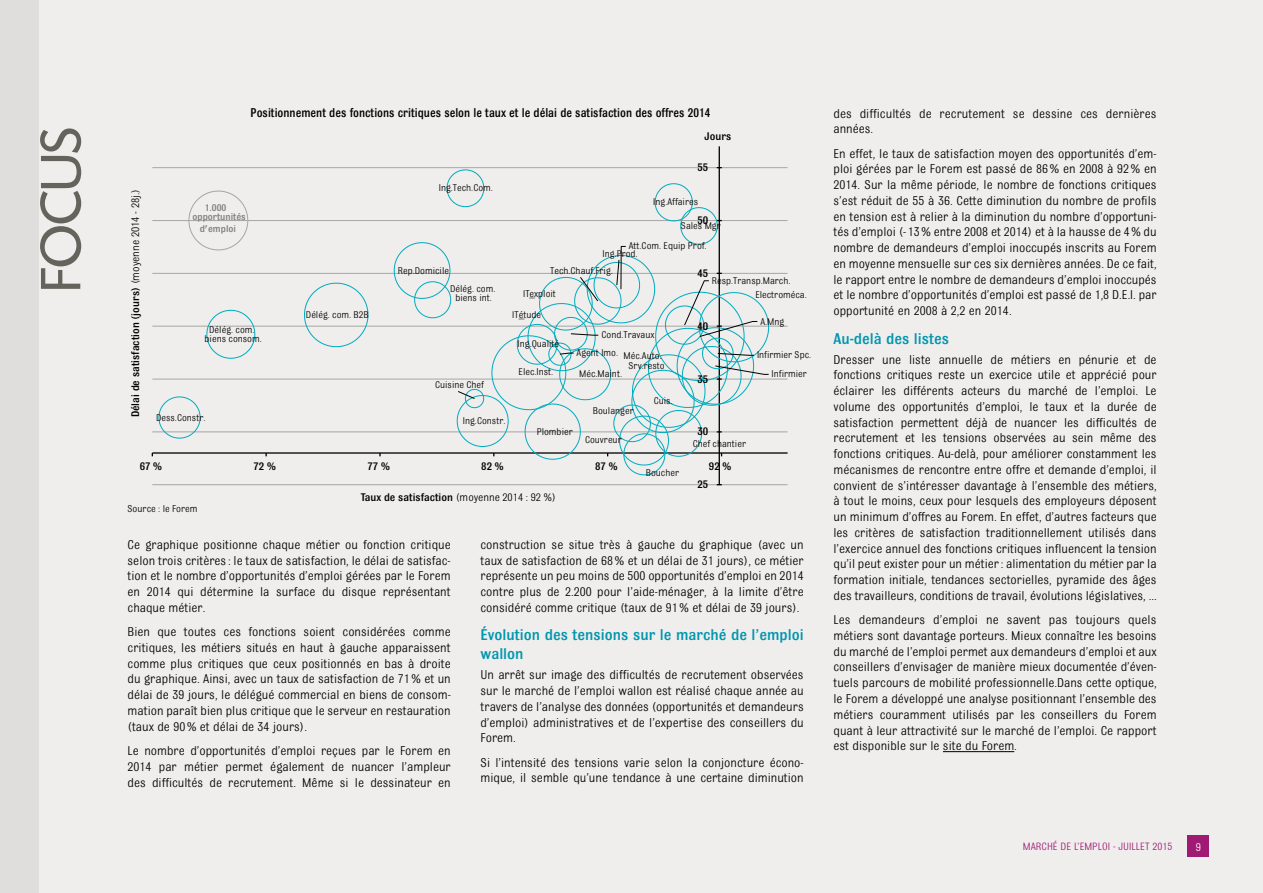
<style>
.page{position:relative;width:1263px;height:893px;background:#fff}
.page>*{position:absolute;margin:0;border:0;box-sizing:border-box;transform-origin:0 0}
.t1{font:60px "Sh Today";color:#65645c}
.t2{font:500 16.5px/19.5px "Bulldog";color:#0096ae}
.t3{font:13.5px/15.8px "Bulldog";color:#000;text-align:justify}
.t4{font:500 13.5px "Bulldog";color:#000;scale:.9 1}
.t5{font:12px "Bulldog";color:#fff}
.t6{font:500 11.7px "Bulldog";color:#000}
.t7{font:11.25px "Bulldog";color:#9f1b73}
.t8{font:10.5px "Bulldog";color:#000}
.t9{font:10.35px/9.1px "Bulldog";color:#000;text-align:center}
.t10{font:500 10.35px/9.1px "Bulldog";letter-spacing:-.005em;color:#7f7f7f}
.s1{font-weight:400}
</style>
<div class="page">
<div style="left:0;top:0;width:42px;height:893px;background:#dfdedc"></div>
<div style="left:40px;top:0;width:1223px;height:893px;background:#efeeed"></div>
<div style="left:1187px;top:835px;width:22px;height:21px;background:#9f1b73"></div>
<hr style="left:943px;top:751px;width:71px;height:1px;background:#000">
<hr style="left:152px;top:484px;width:635px;height:1px;background:#a6a6a6">
<hr style="left:152px;top:431px;width:635px;height:1px;background:#a6a6a6">
<hr style="left:152px;top:379px;width:635px;height:1px;background:#a6a6a6">
<hr style="left:152px;top:326px;width:635px;height:1px;background:#a6a6a6">
<hr style="left:152px;top:273px;width:635px;height:1px;background:#a6a6a6">
<hr style="left:152px;top:220px;width:635px;height:1px;background:#a6a6a6">
<hr style="left:152px;top:167px;width:635px;height:1px;background:#a6a6a6">
<hr style="left:719px;top:146px;width:1px;height:339px;background:#000">
<hr style="left:152px;top:452px;width:635px;height:2px;background:#000">
<svg style="left:158px;top:396px;width:43px;height:43px"></svg>
<svg style="left:206px;top:310px;width:49px;height:49px"></svg>
<svg style="left:304px;top:283px;width:64px;height:64px"></svg>
<svg style="left:188px;top:191px;width:60px;height:59px"></svg>
<svg style="left:394px;top:167px;width:376px;height:308px"></svg>
<h1 class="t1" style="left:30px;top:292px;width:166px;rotate:-90deg">FOCUS</h1>
<p class="t4" style="left:251px;top:106px;width:512px">Positionnement des fonctions critiques selon le taux et le délai de satisfaction des offres 2014</p>
<p class="t6" style="left:704px;top:131px;width:28px">Jours</p>
<p class="t6" style="left:129px;top:417px;width:230px;rotate:-90deg">Délai de satisfaction (jours) <span class="s1">(moyenne 2014 - 28j.)</span></p>
<p class="t10" style="left:192px;top:203px;width:55px;text-indent:12px">1.000 opportunités</p>
<p class="t10" style="left:200px;top:224px;width:38px">d'emploi</p>
<p class="t9" style="left:205px;top:325px;width:59px">Délég. com. biens consom.</p>
<p class="t9" style="left:306px;top:310px;width:64px">Délég. com. B2B</p>
<p class="t9" style="left:439px;top:183px;width:56px">Ing.Tech.Com.</p>
<p class="t9" style="left:398px;top:266px;width:53px">Rep.Domicile</p>
<p class="t9" style="left:450px;top:283px;width:47px">Délég. com. biens int.</p>
<p class="t9" style="left:435px;top:380px;width:50px">Cuisine Chef</p>
<p class="t9" style="left:156px;top:413px;width:51px">Dess.Constr.</p>
<p class="t9" style="left:463px;top:416px;width:44px">Ing.Constr.</p>
<p class="t6" style="left:697px;top:161px;width:12px">55</p>
<p class="t9" style="left:653px;top:197px;width:46px">Ing.Affaires</p>
<p class="t6" style="left:697px;top:214px;width:12px">50</p>
<p class="t9" style="left:681px;top:221px;width:41px">Sales Mgr</p>
<p class="t9" style="left:629px;top:241px;width:79px">Att.Com. Equip Prof.</p>
<p class="t9" style="left:603px;top:249px;width:37px">Ing.Prod.</p>
<p class="t9" style="left:550px;top:266px;width:64px">Tech.Chauf.Frig.</p>
<p class="t6" style="left:697px;top:267px;width:12px">45</p>
<p class="t9" style="left:712px;top:276px;width:80px">Resp.Transp.March.</p>
<p class="t9" style="left:512px;top:283px;width:45px;line-height:20.9px;text-align:left;text-indent:11px">IT_exploit<br>IT_étude</p>
<p class="t9" style="left:755px;top:290px;width:53px">Electroméca.</p>
<p class="t9" style="left:760px;top:316px;width:25px">A.Mng</p>
<p class="t6" style="left:697px;top:320px;width:12px">40</p>
<p class="t9" style="left:601px;top:330px;width:54px">Cond.Travaux</p>
<p class="t9" style="left:518px;top:339px;width:43px">Ing.Qualité</p>
<p class="t9" style="left:577px;top:348px;width:43px">Agent Imo.</p>
<p class="t9" style="left:757px;top:350px;width:56px">Infirmier Spc.</p>
<p class="t9" style="left:624px;top:351px;width:40px">Méc.Auto.</p>
<p class="t9" style="left:519px;top:367px;width:36px">Elec.Inst.</p>
<p class="t9" style="left:629px;top:361px;width:38px">Srv.resto</p>
<p class="t9" style="left:579px;top:369px;width:44px">Méc.Maint.</p>
<p class="t9" style="left:593px;top:406px;width:42px">Boulanger</p>
<p class="t9" style="left:654px;top:396px;width:20px">Cuis.</p>
<p class="t9" style="left:537px;top:427px;width:38px">Plombier</p>
<p class="t9" style="left:585px;top:435px;width:38px">Couvreur</p>
<p class="t6" style="left:697px;top:373px;width:12px">35</p>
<p class="t6" style="left:697px;top:426px;width:12px">30</p>
<p class="t9" style="left:693px;top:439px;width:55px">Chef chantier</p>
<p class="t9" style="left:772px;top:369px;width:37px">Infirmier</p>
<p class="t6" style="left:140px;top:460px;width:24px">67 %</p>
<p class="t6" style="left:254px;top:460px;width:24px">72 %</p>
<p class="t6" style="left:367px;top:460px;width:24px">77 %</p>
<p class="t6" style="left:481px;top:460px;width:24px">82 %</p>
<p class="t6" style="left:595px;top:460px;width:24px">87 %</p>
<p class="t6" style="left:709px;top:460px;width:24px">92 %</p>
<p class="t9" style="left:646px;top:468px;width:35px">Boucher</p>
<p class="t8" style="left:128px;top:503px;width:72px">Source : le Forem</p>
<p class="t6" style="left:361px;top:492px;width:197px">Taux de satisfaction <span class="s1">(moyenne 2014 : 92 %)</span></p>
<p class="t6" style="left:697px;top:479px;width:12px">25</p>
<p class="t3" style="left:128px;top:536px;width:325px">Ce graphique positionne chaque métier ou fonction critique selon trois critères : le taux de satisfaction, le délai de satisfac&shy;tion et le nombre d’opportunités d’emploi gérées par le Forem en 2014 qui détermine la surface du disque représentant chaque métier.</p>
<p class="t3" style="left:128px;top:624px;width:325px">Bien que toutes ces fonctions soient considérées comme critiques, les métiers situés en haut à gauche apparaissent comme plus critiques que ceux positionnés en bas à droite du graphique. Ainsi, avec un taux de satisfaction de 71% et un délai de 39 jours, le délégué commercial en biens de consom&shy;mation paraît bien plus critique que le serveur en restauration (taux de 90% et délai de 34 jours).</p>
<p class="t3" style="left:128px;top:743px;width:325px">Le nombre d’opportunités d’emploi reçues par le Forem en 2014 par métier permet également de nuancer l’ampleur des difficultés de recrutement. Même si le dessinateur en</p>
<p class="t3" style="left:480px;top:537px;width:325px">construction se situe très à gauche du graphique (avec un taux de satisfaction de 68% et un délai de 31 jours), ce métier représente un peu moins de 500 opportunités d’emploi en 2014 contre plus de 2.200 pour l’aide-ménager, à la limite d’être considéré comme critique (taux de 91% et délai de 39 jours).</p>
<p class="t2" style="left:480px;top:625px;width:325px">Évolution des tensions sur le marché de l’emploi wallon</p>
<p class="t3" style="left:480px;top:667px;width:325px">Un arrêt sur image des difficultés de recrutement observées sur le marché de l’emploi wallon est réalisé chaque année au travers de l’analyse des données (opportunités et demandeurs d’emploi) administratives et de l’expertise des conseillers du Forem.</p>
<p class="t3" style="left:480px;top:754px;width:325px">Si l’intensité des tensions varie selon la conjoncture écono&shy;mique, il semble qu’une tendance à une certaine diminution</p>
<p class="t3" style="left:833px;top:105px;width:325px">des difficultés de recrutement se dessine ces dernières années.</p>
<p class="t3" style="left:833px;top:145px;width:325px">En effet, le taux de satisfaction moyen des opportunités d’em&shy;ploi gérées par le Forem est passé de 86% en 2008 à 92% en 2014. Sur la même période, le nombre de fonctions critiques s’est réduit de 55 à 36. Cette diminution du nombre de profils en tension est à relier à la diminution du nombre d’opportuni&shy;tés d’emploi (- 13% entre 2008 et 2014) et à la hausse de 4% du nombre de demandeurs d’emploi inoccupés inscrits au Forem en moyenne mensuelle sur ces six dernières années. De ce fait, le rapport entre le nombre de demandeurs d’emploi inoccupés et le nombre d’opportunités d’emploi est passé de 1,8 D.E.I. par opportunité en 2008 à 2,2 en 2014.</p>
<p class="t2" style="left:833px;top:328px;width:117px">Au-delà des listes</p>
<p class="t3" style="left:833px;top:351px;width:325px">Dresser une liste annuelle de métiers en pénurie et de fonctions critiques reste un exercice utile et apprécié pour éclairer les différents acteurs du marché de l’emploi. Le volume des opportunités d’emploi, le taux et la durée de satisfaction permettent déjà de nuancer les difficultés de recrutement et les tensions observées au sein même des fonctions critiques. Au-delà, pour améliorer constamment les mécanismes de rencontre entre offre et demande d’emploi, il convient de s’intéresser davantage à l’ensemble des métiers, à tout le moins, ceux pour lesquels des employeurs déposent un minimum d’offres au Forem. En effet, d’autres facteurs que les critères de satisfaction traditionnellement utilisés dans l’exercice annuel des fonctions critiques influencent la tension qu’il peut exister pour un métier: alimentation du métier par la formation initiale, tendances sectorielles, pyramide des âges des travailleurs, conditions de travail, évolutions législatives, ...</p>
<p class="t3" style="left:833px;top:612px;width:325px">Les demandeurs d’emploi ne savent pas toujours quels métiers sont davantage porteurs. Mieux connaître les besoins du marché de l’emploi permet aux demandeurs d’emploi et aux conseillers d’envisager de manière mieux documentée d’éven&shy;tuels parcours de mobilité professionnelle.Dans cette optique, le Forem a développé une analyse positionnant l’ensemble des métiers couramment utilisés par les conseillers du Forem quant à leur attractivité sur le marché de l’emploi. Ce rapport est disponible sur le site du Forem.</p>
<p class="t7" style="left:1023px;top:840px;width:151px">MARCHÉ DE L’EMPLOI - JUILLET 2015</p>
<p class="t5" style="left:1194px;top:840px;width:7px">9</p>
<p class="t5" style="left:1196px;top:841px;width:7px">9</p>
</div>
